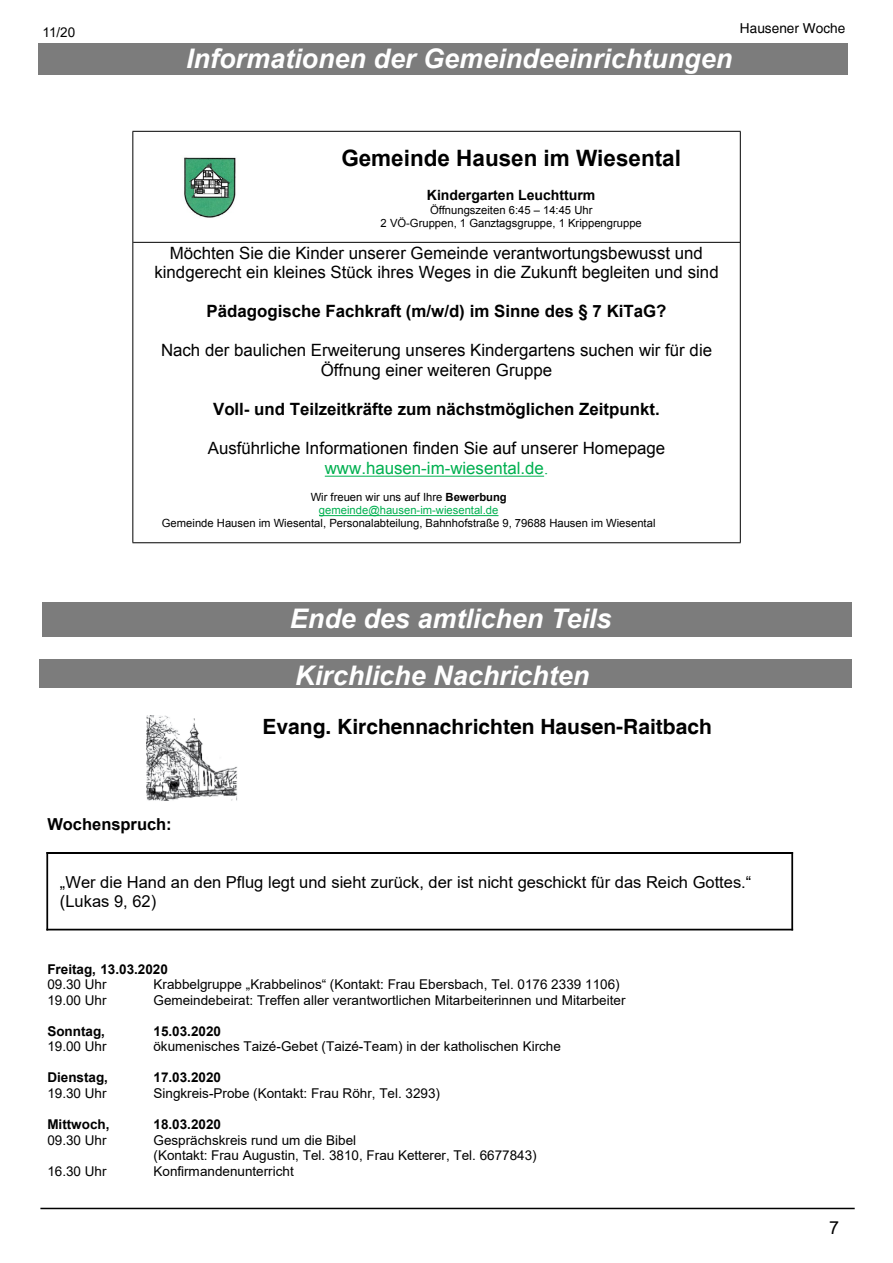
<style>
.page{position:relative;width:893px;height:1263px;background:#fff}
.page>*{position:absolute;margin:0;border:0;box-sizing:border-box;transform-origin:0 0}
.t1{font:italic 700 27px "Arial";color:#fff}
.t2{font:700 22.5px "Arial";color:#000}
.t3{font:700 21px "Helvetica";color:#000}
.t4{font:18px "Arial";color:#000}
.t5{font:16.95px/19.5px "Arial";color:#000;text-align:center}
.t6{font:700 16.95px "Arial";color:#000}
.t7{font:16.5px/18.9px "Arial";color:#000}
.t8{font:700 16.5px "Arial";color:#000}
.t9{font:700 14.1px "Arial";color:#000}
.t10{font:13.65px "Helvetica";color:#000}
.t11{font:13.5px/15.6px "Arial";color:#000}
.t12{font:700 13.5px "Arial";color:#000}
.t13{font:11.25px/13px "Arial";color:#000;text-align:center}
.t14{font:11.25px/13px "Arial";color:#00b050;text-align:center}
.s1{color:#00b050}
.s2{font-family:"Times New Roman";color:#00b050}
.s3{color:#000}
.s4{font-weight:700;color:#000}
</style>
<div class="page">
<hr style="left:40px;top:1208px;width:815px;height:1px;background:#000">
<div style="left:38px;top:43px;width:809px;height:32px;background:#7c7c7c"></div>
<img style="left:184px;top:157px;width:52px;height:60px">
<hr style="left:325px;top:476px;width:219px;height:1px;background:#00b050">
<hr style="left:319px;top:515px;width:179px;height:1px;background:#00b050">
<hr style="left:132px;top:132px;width:1px;height:410px;background:#000">
<hr style="left:740px;top:132px;width:1px;height:410px;background:#000">
<hr style="left:132px;top:131px;width:609px;height:1px;background:#000">
<hr style="left:133px;top:242px;width:607px;height:1px;background:#000">
<hr style="left:132px;top:542px;width:609px;height:1px;background:#000">
<div style="left:43px;top:603px;width:809px;height:34px;background:#7c7c7c"></div>
<div style="left:39px;top:659px;width:812px;height:29px;background:#7c7c7c"></div>
<img style="left:147px;top:715px;width:91px;height:86px">
<hr style="left:47px;top:853px;width:746px;height:1px;background:#000">
<div style="left:47px;top:852px;width:746px;height:1px;border:1px solid #000"></div>
<div style="left:47px;top:929px;width:746px;height:1px;border:1px solid #000"></div>
<div style="left:47px;top:852px;width:1px;height:78px;border:1px solid #000"></div>
<div style="left:792px;top:852px;width:1px;height:78px;border:1px solid #000"></div>
<p class="t11" style="left:43px;top:25px;width:34px">11/20</p>
<h1 class="t1" style="left:186px;top:41px;width:548px">Informationen der Gemeindeeinrichtungen</h1>
<p class="t10" style="left:740px;top:21px;width:107px">Hausener Woche</p>
<h2 class="t2" style="left:341px;top:142px;width:341px">Gemeinde Hausen im Wiesental</h2>
<p class="t9" style="left:427px;top:185px;width:170px">Kindergarten Leuchtturm</p>
<p class="t13" style="left:381px;top:203px;width:263px">Öffnungszeiten 6:45 – 14:45 Uhr<br>2 VÖ-Gruppen, 1 Ganztagsgruppe, 1 Krippengruppe</p>
<p class="t5" style="left:154px;top:243px;width:566px">Möchten Sie die Kinder unserer Gemeinde verantwortungsbewusst und kindgerecht ein kleines Stück ihres Weges in die Zukunft begleiten und sind</p>
<p class="t6" style="left:207px;top:299px;width:461px">Pädagogische Fachkraft (m/w/d) im Sinne des § 7 KiTaG?</p>
<p class="t5" style="left:161px;top:341px;width:553px">Nach der baulichen Erweiterung unseres Kindergartens suchen wir für die<br>Öffnung einer weiteren Gruppe</p>
<p class="t6" style="left:213px;top:397px;width:448px">Voll- und Teilzeitkräfte zum nächstmöglichen Zeitpunkt.</p>
<p class="t5" style="left:208px;top:439px;width:459px">Ausführliche Informationen finden Sie auf unserer Homepage <span class="s1">www.hausen-im-wiesental.de</span><span class="s2">.</span></p>
<p class="t14" style="left:311px;top:490px;width:198px"><span class="s3">Wir freuen wir uns auf Ihre</span> <span class="s4">Bewerbung </span>gemeinde@hausen-im-wiesental.de</p>
<p class="t13" style="left:162px;top:516px;width:495px">Gemeinde Hausen im Wiesental, Personalabteilung, Bahnhofstraße 9, 79688 Hausen im Wiesental</p>
<h1 class="t1" style="left:290px;top:600px;width:323px">Ende des amtlichen Teils</h1>
<h1 class="t1" style="left:295px;top:657px;width:296px">Kirchliche Nachrichten</h1>
<h3 class="t3" style="left:263px;top:714px;width:451px">Evang. Kirchennachrichten Hausen-Raitbach</h3>
<p class="t8" style="left:47px;top:818px;width:126px">Wochenspruch:</p>
<p class="t7" style="left:60px;top:873px;width:693px">„Wer die Hand an den Pflug legt und sieht zurück, der ist nicht geschickt für das Reich Gottes.“ (Lukas 9, 62)</p>
<p class="t12" style="left:47px;top:964px;width:122px">Freitag, 13.03.2020</p>
<p class="t11" style="left:47px;top:977px;width:61px">09.30 Uhr</p>
<p class="t11" style="left:154px;top:977px;width:468px">Krabbelgruppe „Krabbelinos“ (Kontakt: Frau Ebersbach, Tel. 0176 2339 1106)</p>
<p class="t11" style="left:47px;top:993px;width:61px">19.00 Uhr</p>
<p class="t11" style="left:154px;top:993px;width:473px">Gemeindebeirat: Treffen aller verantwortlichen Mitarbeiterinnen und Mitarbeiter</p>
<p class="t12" style="left:47px;top:1026px;width:59px">Sonntag,</p>
<p class="t12" style="left:154px;top:1026px;width:69px">15.03.2020</p>
<p class="t11" style="left:47px;top:1039px;width:61px">19.00 Uhr</p>
<p class="t11" style="left:154px;top:1039px;width:409px">ökumenisches Taizé-Gebet (Taizé-Team) in der katholischen Kirche</p>
<p class="t12" style="left:47px;top:1072px;width:62px">Dienstag,</p>
<p class="t12" style="left:154px;top:1072px;width:69px">17.03.2020</p>
<p class="t11" style="left:47px;top:1086px;width:61px">19.30 Uhr</p>
<p class="t11" style="left:154px;top:1086px;width:288px">Singkreis-Probe (Kontakt: Frau Röhr, Tel. 3293)</p>
<p class="t12" style="left:47px;top:1119px;width:64px">Mittwoch,</p>
<p class="t12" style="left:154px;top:1119px;width:69px">18.03.2020</p>
<p class="t11" style="left:47px;top:1132px;width:61px">09.30 Uhr</p>
<p class="t11" style="left:154px;top:1132px;width:385px">Gesprächskreis rund um die Bibel<br>(Kontakt: Frau Augustin, Tel. 3810, Frau Ketterer, Tel. 6677843)</p>
<p class="t11" style="left:47px;top:1163px;width:61px">16.30 Uhr</p>
<p class="t11" style="left:154px;top:1163px;width:142px">Konfirmandenunterricht</p>
<h3 class="t4" style="left:829px;top:1215px;width:12px">7</h3>
</div>
